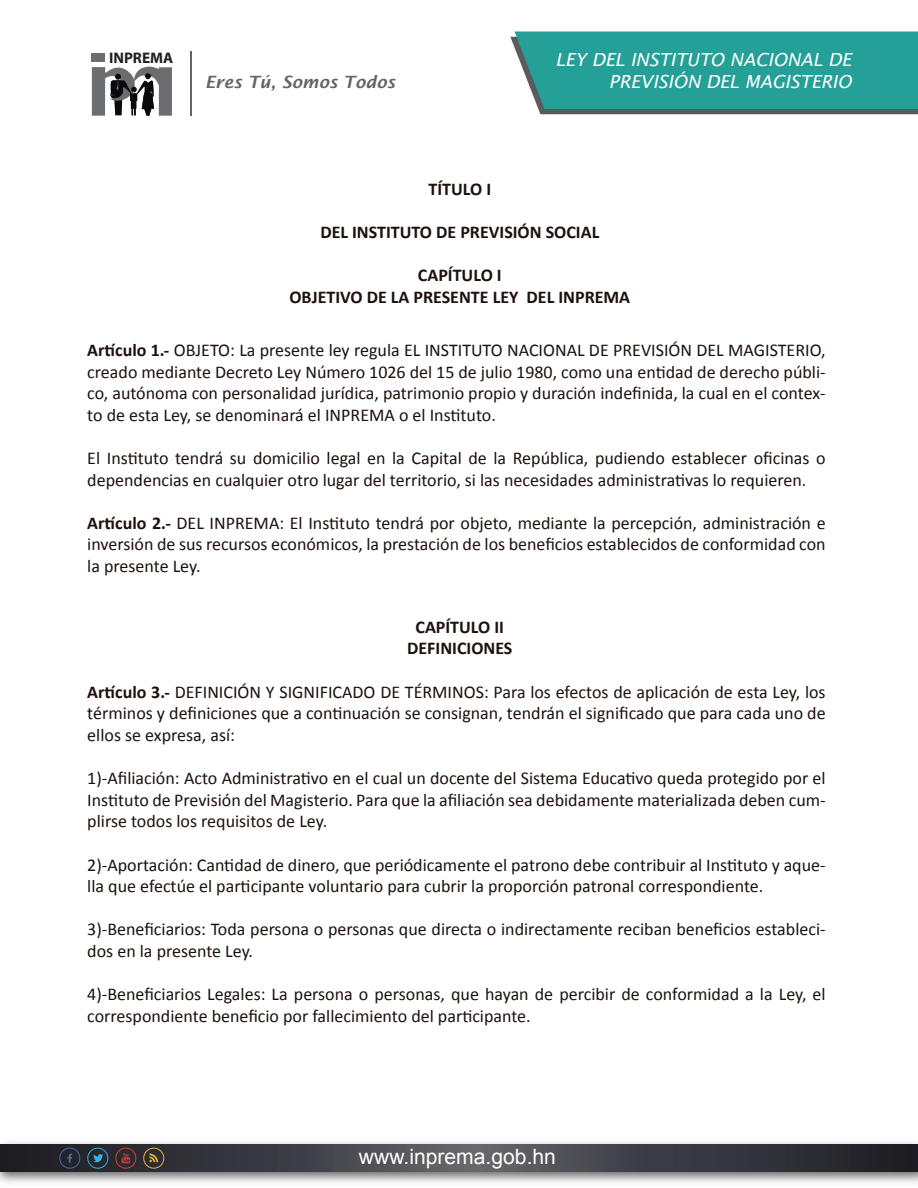
<style>
.page{position:relative;width:918px;height:1188px;background:#fff}
.page>*{position:absolute;margin:0;border:0;box-sizing:border-box;transform-origin:0 0}
.t1{font:21.15px "Arial";color:#fff}
.t2{font:18px/21.6px "Calibri";color:#1d110c;text-align:justify}
.t3{font:700 18px/21.6px "Calibri";color:#1d110c;text-align:center}
.t4{font:italic 18px/21.6px "Lucida Sans";color:#fff;text-align:right}
.t5{font:italic 600 16.95px "Lucida Sans";color:#646464}
.t6{font:700 15.3px "Myriad Pro";color:#231f20}
.s1{font-weight:700}
</style>
<div class="page">
<img style="left:0;top:1142px;width:918px;height:41px">
<svg style="left:0;top:1145px;width:918px;height:26px;background:#3d3d44"></svg>
<svg style="left:58px;top:1148px;width:107px;height:21px;background:#3a383c"></svg>
<svg style="left:510px;top:31px;width:408px;height:83px;background:#33a099"></svg>
<div style="left:92px;top:53px;width:13px;height:9px;background:#6c6d70"></div>
<svg style="left:92px;top:66px;width:80px;height:50px"></svg>
<hr style="left:190px;top:51px;width:2px;height:65px;background:#646464">
<p class="t6" style="left:109px;top:48px;width:66px">INPREMA</p>
<p class="t5" style="left:205px;top:72px;width:192px">Eres Tú, Somos Todos</p>
<p class="t4" style="left:555px;top:49px;width:298px">LEY DEL INSTITUTO NACIONAL DE<br>PREVISIÓN DEL MAGISTERIO</p>
<p class="t3" style="left:428px;top:178px;width:64px">TÍTULO I</p>
<p class="t3" style="left:320px;top:221px;width:280px">DEL INSTITUTO DE PREVISIÓN SOCIAL</p>
<p class="t3" style="left:289px;top:265px;width:342px">CAPÍTULO I<br>OBJETIVO DE LA PRESENTE LEY DEL INPREMA</p>
<p class="t2" style="left:87px;top:339px;width:740px"><span class="s1">Artículo 1.-</span> OBJETO: La presente ley regula EL INSTITUTO NACIONAL DE PREVISIÓN DEL MAGISTERIO, creado mediante Decreto Ley Número 1026 del 15 de julio 1980, como una entidad de derecho públi&shy;co, autónoma con personalidad jurídica, patrimonio propio y duración indefinida, la cual en el contex&shy;to de esta Ley, se denominará el INPREMA o el Instituto.</p>
<p class="t2" style="left:87px;top:447px;width:740px">El Instituto tendrá su domicilio legal en la Capital de la República, pudiendo establecer oficinas o dependencias en cualquier otro lugar del territorio, si las necesidades administrativas lo requieren.</p>
<p class="t2" style="left:87px;top:512px;width:740px"><span class="s1">Artículo 2.-</span> DEL INPREMA: El Instituto tendrá por objeto, mediante la percepción, administración e inversión de sus recursos económicos, la prestación de los beneficios establecidos de conformidad con la presente Ley.</p>
<p class="t3" style="left:407px;top:616px;width:107px">CAPÍTULO II<br>DEFINICIONES</p>
<p class="t2" style="left:87px;top:681px;width:740px"><span class="s1">Artículo 3.-</span> DEFINICIÓN Y SIGNIFICADO DE TÉRMINOS: Para los efectos de aplicación de esta Ley, los términos y definiciones que a continuación se consignan, tendrán el significado que para cada uno de ellos se expresa, así:</p>
<p class="t2" style="left:87px;top:767px;width:740px">1)-Afiliación: Acto Administrativo en el cual un docente del Sistema Educativo queda protegido por el Instituto de Previsión del Magisterio. Para que la afiliación sea debidamente materializada deben cum&shy;plirse todos los requisitos de Ley.</p>
<p class="t2" style="left:87px;top:854px;width:740px">2)-Aportación: Cantidad de dinero, que periódicamente el patrono debe contribuir al Instituto y aque&shy;lla que efectúe el participante voluntario para cubrir la proporción patronal correspondiente.</p>
<p class="t2" style="left:87px;top:919px;width:740px">3)-Beneficiarios: Toda persona o personas que directa o indirectamente reciban beneficios estableci&shy;dos en la presente Ley.</p>
<p class="t2" style="left:87px;top:983px;width:740px">4)-Beneficiarios Legales: La persona o personas, que hayan de percibir de conformidad a la Ley, el correspondiente beneficio por fallecimiento del participante.</p>
<p class="t1" style="left:359px;top:1143px;width:199px">www.inprema.gob.hn</p>
</div>
